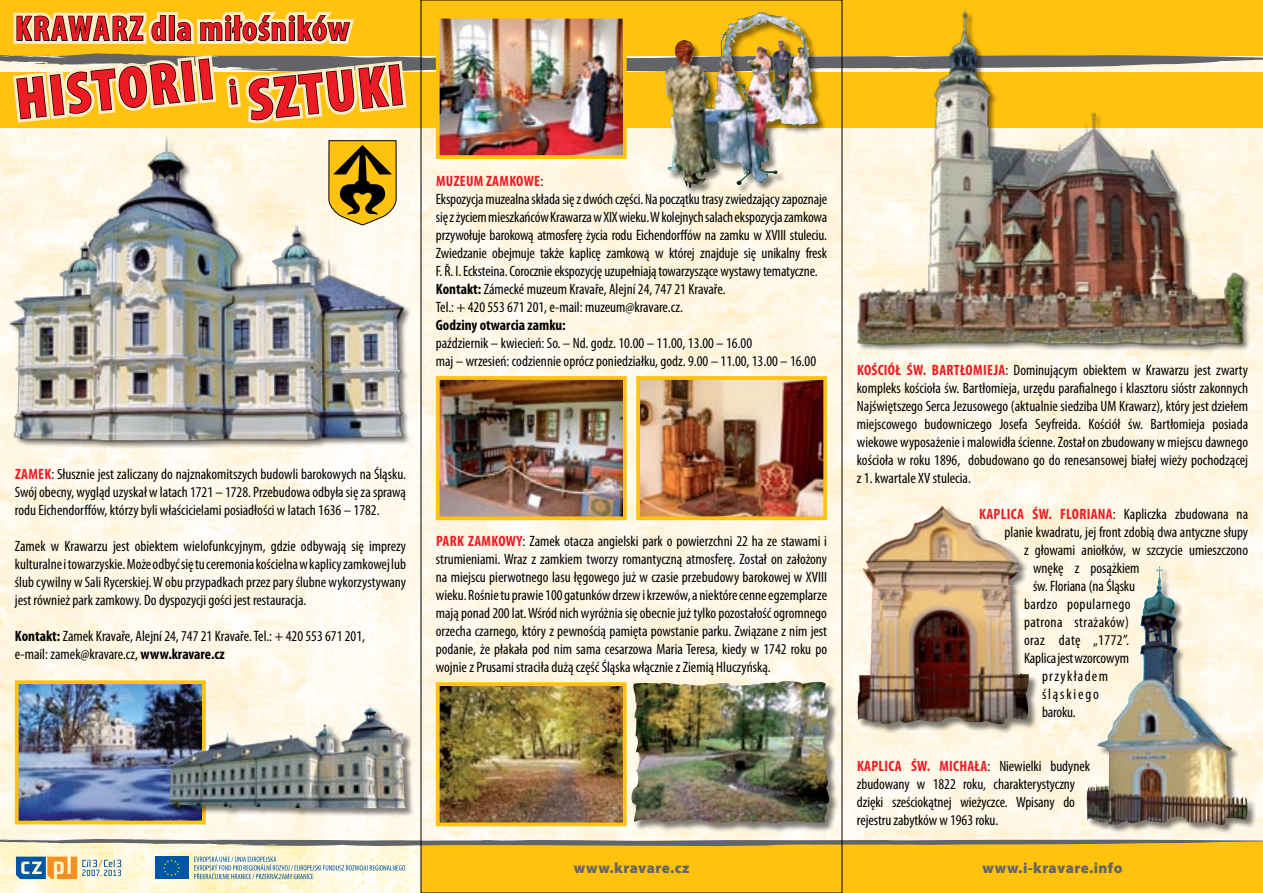
<style>
.page{position:relative;width:1263px;height:893px;background:#fff}
.page>*{position:absolute;margin:0;border:0;box-sizing:border-box;transform-origin:0 0}
.t1{font:900 condensed 58.5px "Myriad Pro";color:#ed1c24}
.t2{font:700 condensed 35.1px "Myriad Pro";letter-spacing:.035em;color:#ed1c24}
.t3{font:condensed 15px/18px "Myriad Pro";letter-spacing:-.005em;color:#000;text-align:justify}
.t4{font:condensed 15px "Myriad Pro";letter-spacing:.03em;color:#000}
.t5{font:900 15px "Myriad Pro";letter-spacing:.03em;color:#636467}
.t6{font:700 condensed 15px "Myriad Pro";color:#000}
.t7{font:condensed 15px "Myriad Pro";letter-spacing:.085em;color:#000}
.t8{font:condensed 15px "Myriad Pro";letter-spacing:.125em;color:#000}
.s1{font-weight:700;color:#ed1c24}
.s2{font-weight:700}
</style>
<div class="page">
<img style="left:0;top:225px;width:1263px;height:614px">
<svg style="left:0;top:847px;width:421px;height:46px;background:#fdf6d6"></svg>
<div style="left:421px;top:842px;width:842px;height:51px;background:#ffc20e"></div>
<svg style="left:16px;top:857px;width:105px;height:22px;background:#b1b1a0"></svg>
<div style="left:155px;top:857px;width:33px;height:22px;background:#0055a4"></div>
<svg style="left:163px;top:863px;width:4px;height:10px"></svg>
<svg style="left:0;top:839px;width:1086px;height:8px"></svg>
<img style="left:842px;top:225px;width:421px;height:136px">
<div style="left:10px;top:135px;width:411px;height:322px;background:#000;opacity:.5"></div>
<img style="left:6px;top:225px;width:404px;height:229px">
<img style="left:20px;top:685px;width:181px;height:134px">
<div style="left:15px;top:680px;width:191px;height:144px;border:4px solid #ffc20e"></div>
<div style="left:167px;top:702px;width:258px;height:182px;background:#000;opacity:.5"></div>
<img style="left:167px;top:708px;width:239px;height:100px">
<img style="left:441px;top:687px;width:181px;height:134px">
<div style="left:436px;top:682px;width:191px;height:144px;border:4px solid #ffc20e"></div>
<img style="left:441px;top:381px;width:181px;height:134px">
<div style="left:436px;top:376px;width:191px;height:144px;border:4px solid #ffc20e"></div>
<img style="left:641px;top:381px;width:181px;height:134px">
<div style="left:636px;top:376px;width:191px;height:144px;border:4px solid #ffc20e"></div>
<div style="left:1086px;top:566px;width:177px;height:285px;background:#000;opacity:.5"></div>
<img style="left:1087px;top:566px;width:161px;height:264px">
<div style="left:631px;top:681px;width:213px;height:157px;background:#000;opacity:.5"></div>
<img style="left:631px;top:679px;width:199px;height:146px">
<div style="left:857px;top:505px;width:187px;height:247px;background:#000;opacity:.5"></div>
<img style="left:857px;top:505px;width:174px;height:224px">
<img style="left:0;top:0;width:1263px;height:225px">
<h2 class="t2" style="left:15px;top:7px;width:336px">KRAWARZ DLA MIŁOŚNIKÓW</h2>
<h1 class="t1" style="left:12px;top:62px;width:389px;rotate:-6deg">historiI <sub>I</sub> SZTUKI</h1>
<p class="t3" style="left:15px;top:465px;width:393px"><span class="s1">ZAMEK</span>: Słusznie jest zaliczany do najznakomitszych budowli barokowych na Śląsku.<br>Swój obecny, wygląd uzyskał w latach 1721 – 1728. Przebudowa odbyła się za sprawą rodu Eichendorffów, którzy byli właścicielami posiadłości w latach 1636 – 1782.</p>
<p class="t3" style="left:15px;top:537px;width:393px">Zamek w Krawarzu jest obiektem wielofunkcyjnym, gdzie odbywają się imprezy kulturalne i towarzyskie. Może odbyć się tu ceremonia kościelna w kaplicy zamkowej lub ślub cywilny w Sali Rycerskiej. W obu przypadkach przez pary ślubne wykorzystywany jest również park zamkowy. Do dyspozycji gości jest restauracja.</p>
<p class="t3" style="left:15px;top:627px;width:352px"><span class="s2">KONTAKT:</span> Zamek Kravaře, Alejní 24, 747 21 Kravaře. Tel.: + 420 553 671 201, e-mail: zamek@kravare.cz, <span class="s2">WWW.KRAVARE.CZ</span></p>
<p class="t3" style="left:436px;top:171px;width:393px;text-align:left"><span class="s1">MUZEUM ZAMKOWE</span>:<br>Ekspozycja muzealna składa się z dwóch części. Na początku trasy zwiedzający zapoznaje się z życiem mieszkańców Krawarza w XIX wieku. W kolejnych salach ekspozycja zamkowa przywołuje barokową atmosferę życia rodu Eichendorffów na zamku w XVIII stuleciu.<br>Zwiedzanie obejmuje także kaplicę zamkową w której znajduje się unikalny fresk F. Ř. I. Ecksteina. Corocznie ekspozycję uzupełniają towarzyszące wystawy tematyczne.<br><span class="s2">KONTAKT:</span> Zámecké muzeum Kravaře, Alejní 24, 747 21 Kravaře.<br>Tel.: + 420 553 671 201, e-mail: muzeum@kravare.cz.</p>
<p class="t6" style="left:436px;top:315px;width:131px">GODZINY OTWARCIA ZAMKU:</p>
<p class="t3" style="left:436px;top:333px;width:382px">październik – kwiecień: So. – Nd. godz. 10.00 – 11.00, 13.00 – 16.00<br>maj – wrzesień: codziennie oprócz poniedziałku, godz. 9.00 – 11.00, 13.00 – 16.00</p>
<p class="t3" style="left:436px;top:531px;width:393px"><span class="s1">PARK ZAMKOWY</span>: Zamek otacza angielski park o powierzchni 22 ha ze stawami i strumieniami. Wraz z zamkiem tworzy romantyczną atmosferę. Został on założony na miejscu pierwotnego lasu łęgowego już w czasie przebudowy barokowej w XVIII wieku. Rośnie tu prawie 100 gatunków drzew i krzewów, a niektóre cenne egzemplarze mają ponad 200 lat. Wśród nich wyróżnia się obecnie już tylko pozostałość ogromnego orzecha czarnego, który z pewnością pamięta powstanie parku. Związane z nim jest podanie, że płakała pod nim sama cesarzowa Maria Teresa, kiedy w 1742 roku po wojnie z Prusami straciła dużą część Śląska włącznie z Ziemią Hluczyńską.</p>
<p class="t3" style="left:857px;top:361px;width:393px"><span class="s1">KOŚCIÓŁ ŚW. BARTŁOMIEJA</span>: Dominującym obiektem w Krawarzu jest zwarty kompleks kościoła św. Bartłomieja, urzędu parafialnego i klasztoru sióstr zakonnych Najświętszego Serca Jezusowego (aktualnie siedziba UM Krawarz), który jest dziełem miejscowego budowniczego Josefa Seyfreida. Kościół św. Bartłomieja posiada wiekowe wyposażenie i malowidła ścienne. Został on zbudowany w miejscu dawnego kościoła w roku 1896, dobudowano go do renesansowej białej wieży pochodzącej z 1. kwartale XV stulecia.</p>
<p class="t3" style="left:979px;top:505px;width:270px"><span class="s1">KAPLICA ŚW. FLORIANA</span>: Kapliczka zbudowana na</p>
<p class="t3" style="left:1004px;top:523px;width:245px">planie kwadratu, jej front zdobią dwa antyczne słupy</p>
<p class="t3" style="left:1024px;top:541px;width:226px">z głowami aniołków, w szczycie umieszczono</p>
<p class="t3" style="left:1033px;top:559px;width:108px">wnękę z posążkiem</p>
<p class="t3" style="left:1033px;top:577px;width:103px">św. Floriana (na Śląsku</p>
<p class="t4" style="left:1024px;top:595px;width:108px">bardzo popularnego</p>
<p class="t4" style="left:1024px;top:613px;width:106px">patrona strażaków)</p>
<p class="t4" style="left:1024px;top:631px;width:106px">oraz datę „1772”.</p>
<p class="t3" style="left:1024px;top:649px;width:107px">Kaplica jest wzorcowym</p>
<p class="t7" style="left:1042px;top:667px;width:67px">przykładem</p>
<p class="t8" style="left:1042px;top:685px;width:58px">śląskiego</p>
<p class="t3" style="left:1042px;top:703px;width:35px">baroku.</p>
<p class="t3" style="left:857px;top:757px;width:235px;text-align:left"><span class="s1">KAPLICA ŚW. MICHAŁA</span>: Niewielki budynek zbudowany w 1822 roku, charakterystyczny dzięki sześciokątnej wieżyczce. Wpisany do rejestru zabytków w 1963 roku.</p>
<p class="t5" style="left:574px;top:858px;width:117px">www.kravare.cz</p>
<p class="t5" style="left:982px;top:858px;width:142px">www.i-kravare.info</p>
</div>
